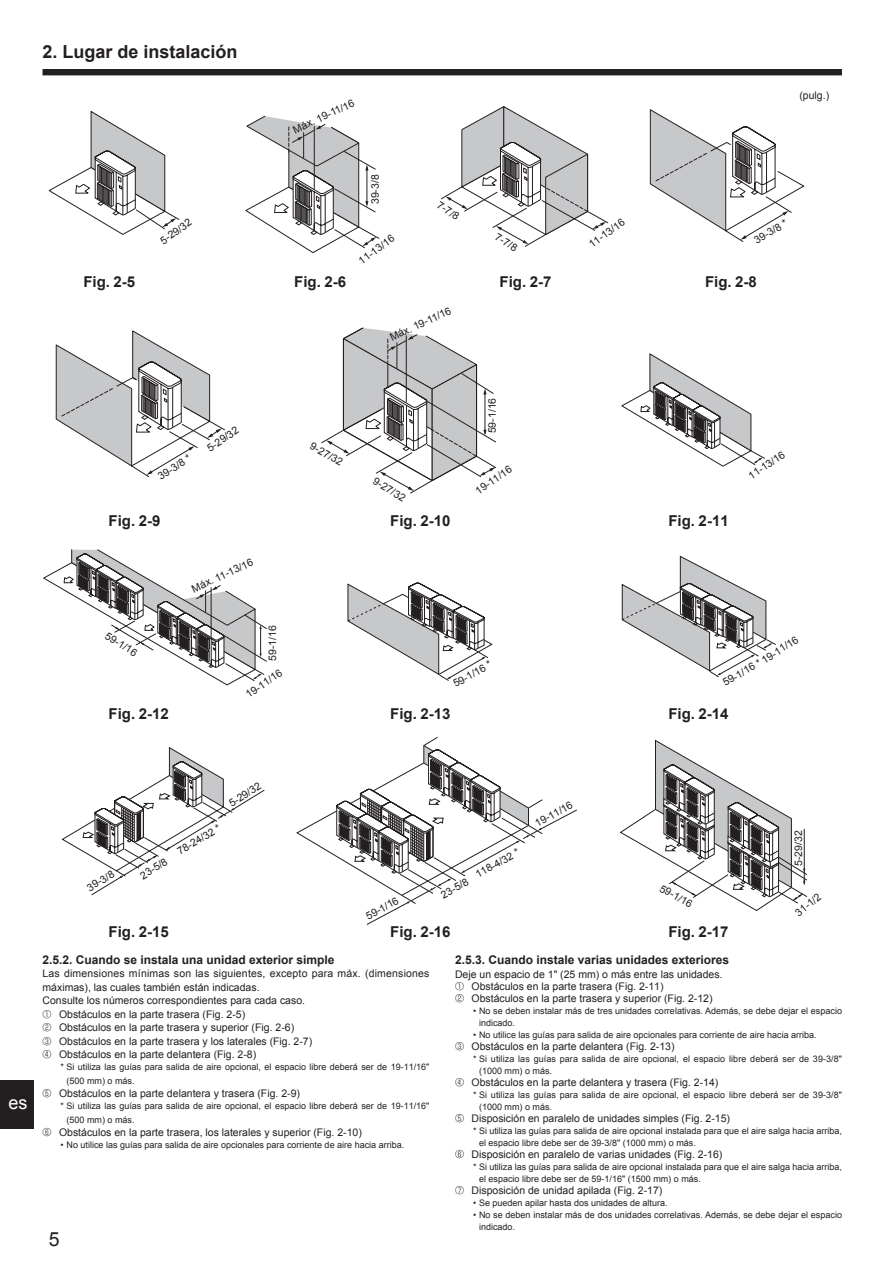
<style>
.page{position:relative;width:893px;height:1263px;background:#fff}
.page>*{position:absolute;margin:0;border:0;box-sizing:border-box;transform-origin:0 0}
.t1{font:19.5px "Arial";color:#231f20}
.t2{font:700 18px "Arial";color:#231f20}
.t3{font:18px "Arial";color:#fff}
.t4{font:700 15px "Arial";color:#231f20}
.t5{font:700 12px "Arial";color:#231f20}
.t6{font:12px "Arial";color:#231f20}
.t7{font:10.5px/13.5px "Arial";color:#231f20}
.t8{font:9px/12px "Arial";color:#231f20}
.s1{font-family:"Mee 2 font"}
</style>
<div class="page">
<div style="left:0;top:1080px;width:34px;height:49px;background:#231f20"></div>
<svg style="left:48px;top:111px;width:131px;height:124px"></svg>
<svg style="left:649px;top:109px;width:155px;height:133px"></svg>
<svg style="left:55px;top:330px;width:170px;height:147px"></svg>
<svg style="left:621px;top:353px;width:144px;height:114px"></svg>
<svg style="left:347px;top:582px;width:146px;height:99px"></svg>
<svg style="left:621px;top:555px;width:155px;height:122px"></svg>
<svg style="left:61px;top:747px;width:204px;height:148px"></svg>
<svg style="left:296px;top:737px;width:281px;height:188px"></svg>
<svg style="left:619px;top:739px;width:189px;height:172px"></svg>
<svg style="left:441px;top:106px;width:167px;height:141px"></svg>
<svg style="left:245px;top:115px;width:135px;height:138px"></svg>
<svg style="left:43px;top:549px;width:224px;height:136px"></svg>
<hr style="left:211px;top:588px;width:1px;height:48px;background:#231f20">
<svg style="left:321px;top:327px;width:175px;height:167px"></svg>
<hr style="left:406px;top:336px;width:1px;height:66px;background:#231f20">
<div style="left:779px;top:91px;width:56px;height:20px;background:#fff"></div>
<div style="left:43px;top:69px;width:799px;height:6px;background:#231f20"></div>
<h2 class="t2" style="left:43px;top:40px;width:197px">2. Lugar de instalación</h2>
<p class="t7" style="left:291px;top:124px;width:68px;rotate:-25deg">Máx. 19-11/16</p>
<p class="t7" style="left:799px;top:89px;width:31px">(pulg.)</p>
<p class="t6" style="left:795px;top:89px;width:31px">(inch)</p>
<p class="t7" style="left:369px;top:204px;width:31px;rotate:-90deg">39-3/8</p>
<p class="t7" style="left:442px;top:199px;width:25px;rotate:33deg">7-7/8</p>
<p class="t7" style="left:586px;top:240px;width:43px;rotate:-36deg">11-13/16</p>
<p class="t7" style="left:158px;top:236px;width:37px;rotate:-35deg">5-29/32</p>
<p class="t7" style="left:751px;top:235px;width:38px;rotate:-30deg">39-3/8 *</p>
<p class="t7" style="left:499px;top:230px;width:25px;rotate:30deg">7-7/8</p>
<p class="t7" style="left:356px;top:256px;width:43px;rotate:-36deg">11-13/16</p>
<h3 class="t4" style="left:83px;top:272px;width:53px">Fig. 2-5</h3>
<h3 class="t4" style="left:500px;top:272px;width:53px">Fig. 2-7</h3>
<h3 class="t4" style="left:705px;top:272px;width:53px">Fig. 2-8</h3>
<h3 class="t4" style="left:294px;top:272px;width:53px">Fig. 2-6</h3>
<p class="t7" style="left:388px;top:332px;width:68px;rotate:-25deg">Máx. 19-11/16</p>
<p class="t7" style="left:155px;top:471px;width:38px;rotate:-32deg">39-3/8 *</p>
<h3 class="t4" style="left:108px;top:510px;width:53px">Fig. 2-9</h3>
<p class="t7" style="left:204px;top:443px;width:37px;rotate:-34deg">5-29/32</p>
<p class="t7" style="left:190px;top:583px;width:68px;rotate:-25deg">Máx. 11-13/16</p>
<p class="t7" style="left:314px;top:439px;width:37px;rotate:29deg">9-27/32</p>
<p class="t7" style="left:378px;top:474px;width:37px;rotate:31deg">9-27/32</p>
<p class="t7" style="left:486px;top:433px;width:37px;rotate:-90deg">59-1/16</p>
<p class="t7" style="left:473px;top:486px;width:43px;rotate:-34deg">19-11/16</p>
<h3 class="t4" style="left:390px;top:510px;width:62px">Fig. 2-10</h3>
<h3 class="t4" style="left:668px;top:510px;width:62px">Fig. 2-11</h3>
<p class="t7" style="left:746px;top:471px;width:43px;rotate:-34deg">11-13/16</p>
<p class="t7" style="left:110px;top:629px;width:37px;rotate:32deg">59-1/16</p>
<p class="t7" style="left:266px;top:661px;width:37px;rotate:-90deg">59-1/16</p>
<p class="t7" style="left:243px;top:689px;width:43px;rotate:-34deg">19-11/16</p>
<p class="t7" style="left:759px;top:655px;width:43px;rotate:-33deg">19-11/16</p>
<p class="t7" style="left:451px;top:679px;width:44px;rotate:-30deg">59-1/16 *</p>
<p class="t7" style="left:720px;top:677px;width:44px;rotate:-30deg">59-1/16 *</p>
<h3 class="t4" style="left:109px;top:704px;width:62px">Fig. 2-12</h3>
<h3 class="t4" style="left:390px;top:704px;width:62px">Fig. 2-13</h3>
<h3 class="t4" style="left:668px;top:704px;width:62px">Fig. 2-14</h3>
<h2 class="t3" style="left:9px;top:1091px;width:21px">es</h2>
<p class="t7" style="left:85px;top:882px;width:31px;rotate:-31deg">39-3/8</p>
<p class="t7" style="left:138px;top:871px;width:31px;rotate:-32deg">23-5/8</p>
<p class="t7" style="left:175px;top:847px;width:50px;rotate:-32deg">78-24/32 *</p>
<p class="t7" style="left:226px;top:798px;width:37px;rotate:-32deg">5-29/32</p>
<p class="t7" style="left:364px;top:911px;width:37px;rotate:-29deg">59-1/16</p>
<p class="t7" style="left:438px;top:888px;width:90px;rotate:-29deg">23-5/8 118-4/32 *</p>
<p class="t7" style="left:532px;top:818px;width:43px;rotate:-29deg">19-11/16</p>
<p class="t7" style="left:792px;top:866px;width:37px;rotate:-90deg">5-29/32</p>
<p class="t7" style="left:664px;top:881px;width:37px;rotate:30deg">59-1/16</p>
<p class="t7" style="left:792px;top:909px;width:31px;rotate:-39deg">31-1/2</p>
<h3 class="t4" style="left:109px;top:921px;width:62px">Fig. 2-15</h3>
<h3 class="t4" style="left:390px;top:921px;width:62px">Fig. 2-16</h3>
<h3 class="t4" style="left:668px;top:921px;width:62px">Fig. 2-17</h3>
<p class="t5" style="left:43px;top:952px;width:294px">2.5.2. Cuando se instala una unidad exterior simple</p>
<p class="t7" style="left:43px;top:967px;width:388px">Las dimensiones mínimas son las siguientes, excepto para máx. (dimensiones máximas), las cuales también están indicadas.<br>Consulte los números correspondientes para cada caso.<br><span class="s1">1</span> Obstáculos en la parte trasera (Fig. 2-5)<br><span class="s1">2</span> Obstáculos en la parte trasera y superior (Fig. 2-6)<br><span class="s1">3</span> Obstáculos en la parte trasera y los laterales (Fig. 2-7)<br><span class="s1">4</span> Obstáculos en la parte delantera (Fig. 2-8)</p>
<p class="t8" style="left:67px;top:1061px;width:364px;line-height:13.5px;text-indent:-6px">* Si utiliza las guías para salida de aire opcional, el espacio libre deberá ser de 19-11/16" (500 mm) o más.</p>
<p class="t7" style="left:43px;top:1087px;width:259px"><span class="s1">5</span> Obstáculos en la parte delantera y trasera (Fig. 2-9)</p>
<p class="t8" style="left:67px;top:1100px;width:364px;line-height:13.5px;text-indent:-6px">* Si utiliza las guías para salida de aire opcional, el espacio libre deberá ser de 19-11/16" (500 mm) o más.</p>
<p class="t7" style="left:43px;top:1126px;width:321px"><span class="s1">6</span> Obstáculos en la parte trasera, los laterales y superior (Fig. 2-10)</p>
<p class="t8" style="left:61px;top:1139px;width:345px">• No utilice las guías para salida de aire opcionales para corriente de aire hacia arriba.</p>
<h1 class="t1" style="left:49px;top:1226px;width:12px">5</h1>
<p class="t5" style="left:455px;top:952px;width:276px">2.5.3. Cuando instale varias unidades exteriores</p>
<p class="t7" style="left:455px;top:968px;width:269px;line-height:12px">Deje un espacio de 1" (25 mm) o más entre las unidades.<br><span class="s1">1</span> Obstáculos en la parte trasera (Fig. 2-11)<br><span class="s1">2</span> Obstáculos en la parte trasera y superior (Fig. 2-12)</p>
<p class="t8" style="left:479px;top:1004px;width:364px;text-indent:-6px">• No se deben instalar más de tres unidades correlativas. Además, se debe dejar el espacio indicado.</p>
<p class="t8" style="left:473px;top:1028px;width:345px">• No utilice las guías para salida de aire opcionales para corriente de aire hacia arriba.</p>
<p class="t7" style="left:455px;top:1039px;width:221px"><span class="s1">3</span> Obstáculos en la parte delantera (Fig. 2-13)</p>
<p class="t8" style="left:479px;top:1052px;width:364px;text-indent:-6px">* Si utiliza las guías para salida de aire opcional, el espacio libre deberá ser de 39-3/8" (1000 mm) o más.</p>
<p class="t7" style="left:455px;top:1075px;width:265px"><span class="s1">4</span> Obstáculos en la parte delantera y trasera (Fig. 2-14)</p>
<p class="t8" style="left:479px;top:1088px;width:364px;text-indent:-6px">* Si utiliza las guías para salida de aire opcional, el espacio libre deberá ser de 39-3/8" (1000 mm) o más.</p>
<p class="t7" style="left:455px;top:1111px;width:277px"><span class="s1">5</span> Disposición en paralelo de unidades simples (Fig. 2-15)</p>
<p class="t8" style="left:479px;top:1124px;width:364px;text-indent:-6px">* Si utiliza las guías para salida de aire opcional instalada para que el aire salga hacia arriba, el espacio libre debe ser de 39-3/8" (1000 mm) o más.</p>
<p class="t7" style="left:455px;top:1147px;width:269px"><span class="s1">6</span> Disposición en paralelo de varias unidades (Fig. 2-16)</p>
<p class="t8" style="left:479px;top:1160px;width:364px;text-indent:-6px">* Si utiliza las guías para salida de aire opcional instalada para que el aire salga hacia arriba, el espacio libre debe ser de 59-1/16" (1500 mm) o más.</p>
<p class="t7" style="left:455px;top:1183px;width:209px"><span class="s1">7</span> Disposición de unidad apilada (Fig. 2-17)</p>
<p class="t8" style="left:473px;top:1196px;width:196px">• Se pueden apilar hasta dos unidades de altura.</p>
<p class="t8" style="left:479px;top:1208px;width:364px;text-indent:-6px">• No se deben instalar más de dos unidades correlativas. Además, se debe dejar el espacio indicado.</p>
</div>
